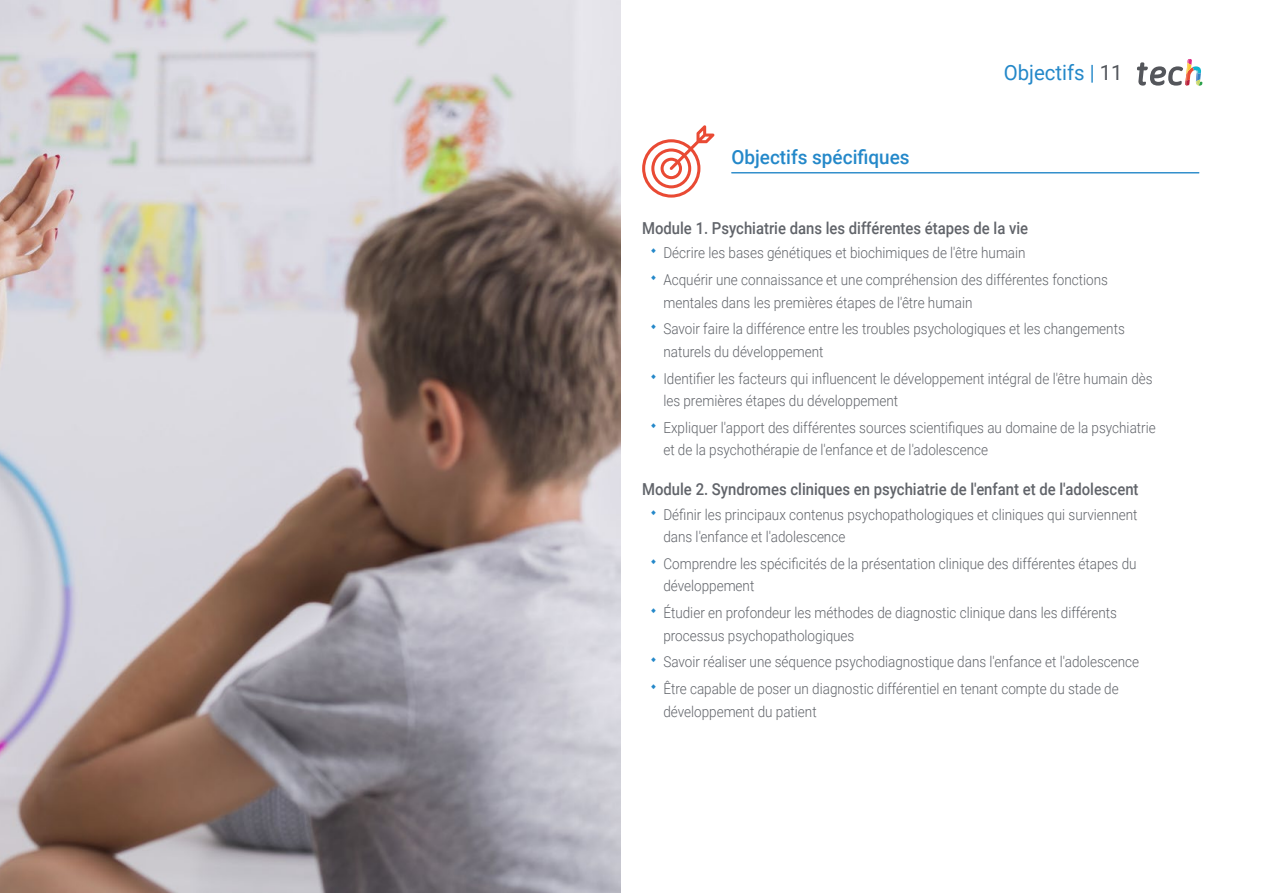
<style>
.page{position:relative;width:1263px;height:893px;background:#fff}
.page>*{position:absolute;margin:0;border:0;box-sizing:border-box;transform-origin:0 0}
.t1{font:21px "Roboto";color:#2488c9}
.t2{font:500 19.5px "Roboto";color:#2488c9}
.t3{font:500 16.5px "Roboto";color:#61646a;scale:.9 1}
.t4{font:300 15px/26.7px "Roboto";color:#61646a;scale:.9 1}
.s1{color:#52555b}
</style>
<div class="page">
<svg style="left:642px;top:125px;width:72px;height:73px"></svg>
<hr style="left:731px;top:172px;width:468px;height:1px;background:#2488c9">
<svg style="left:1137px;top:59px;width:65px;height:27px"></svg>
<img style="left:0;top:0;width:621px;height:893px">
<h2 class="t2" style="left:731px;top:144px;width:180px">Objectifs spécifiques</h2>
<h1 class="t1" style="left:1004px;top:57px;width:120px">Objectifs | <span class="s1">11</span></h1>
<p class="t3" style="left:642px;top:216px;width:430px">Module 1. Psychiatrie dans les différentes étapes de la vie</p>
<p class="t4" style="left:663px;top:239px;width:495px">Décrire les bases génétiques et biochimiques de l'être humain<br>Acquérir une connaissance et une compréhension des différentes fonctions</p>
<p class="t4" style="left:663px;top:288px;width:514px">mentales dans les premières étapes de l'être humain<br>Savoir faire la différence entre les troubles psychologiques et les changements</p>
<p class="t4" style="left:663px;top:338px;width:545px">naturels du développement<br>Identifier les facteurs qui influencent le développement intégral de l'être humain dès</p>
<p class="t4" style="left:663px;top:387px;width:549px">les premières étapes du développement<br>Expliquer l'apport des différentes sources scientifiques au domaine de la psychiatrie</p>
<p class="t4" style="left:663px;top:436px;width:362px">et de la psychothérapie de l'enfance et de l'adolescence</p>
<p class="t3" style="left:642px;top:477px;width:553px">Module 2. Syndromes cliniques en psychiatrie de l'enfant et de l'adolescent</p>
<p class="t4" style="left:663px;top:502px;width:528px;line-height:22.5px">Définir les principaux contenus psychopathologiques et cliniques qui surviennent dans l'enfance et l'adolescence</p>
<p class="t4" style="left:663px;top:552px;width:527px;line-height:22.5px">Comprendre les spécificités de la présentation clinique des différentes étapes du développement</p>
<p class="t4" style="left:663px;top:601px;width:506px;line-height:22.5px">Étudier en profondeur les méthodes de diagnostic clinique dans les différents processus psychopathologiques</p>
<p class="t4" style="left:663px;top:648px;width:530px">Savoir réaliser une séquence psychodiagnostique dans l'enfance et l'adolescence<br>Être capable de poser un diagnostic différentiel en tenant compte du stade de</p>
<p class="t4" style="left:663px;top:697px;width:172px">développement du patient</p>
</div>
